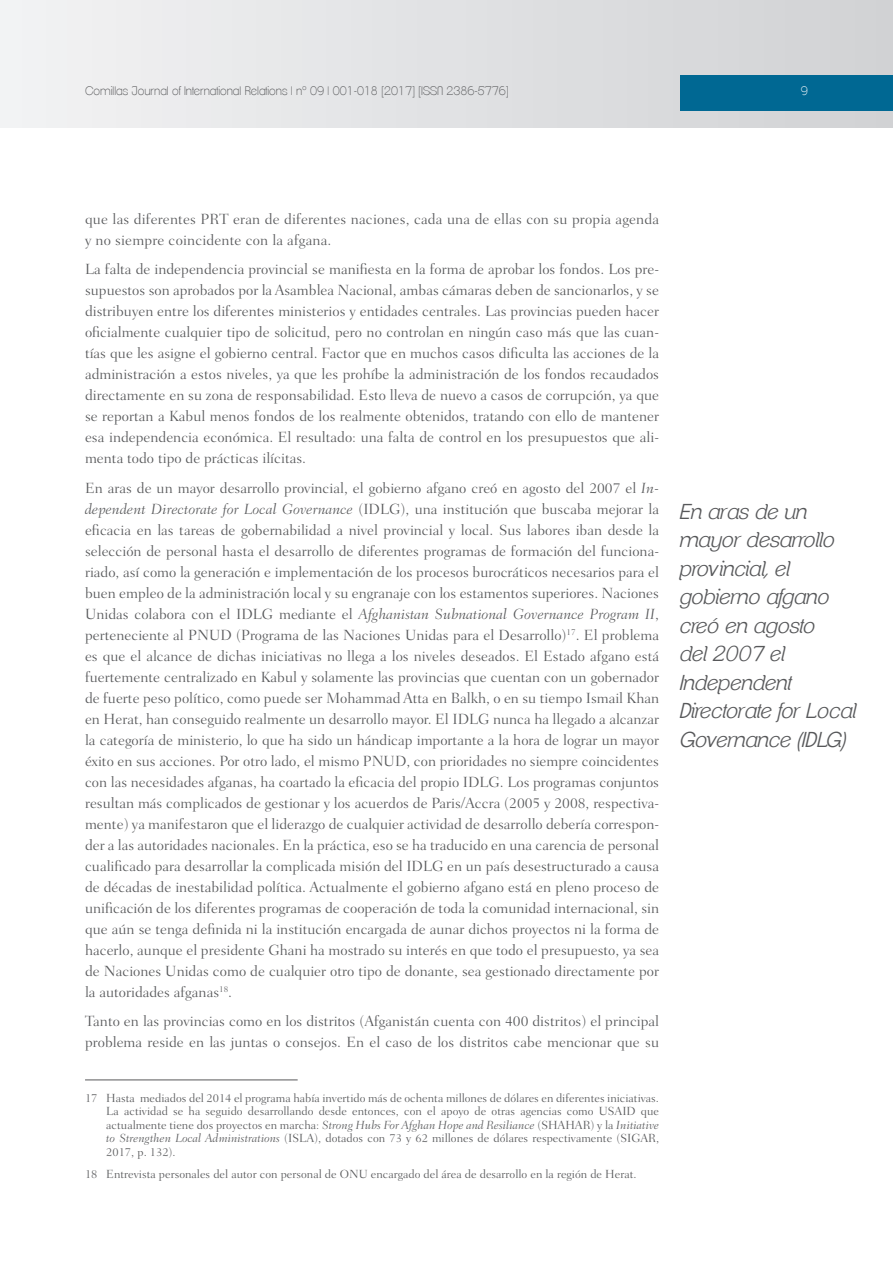
<style>
.page{position:relative;width:893px;height:1263px;background:#fff}
.page>*{position:absolute;margin:0;border:0;box-sizing:border-box;transform-origin:0 0}
.t1{font:italic 300 21px/28.5px "Clemente P Daf";color:#57585a}
.t2{font:300 15px/21px "Fairfield LH";color:#57585a}
.t3{font:300 12px/13.5px "Fairfield LH";color:#57585a;text-align:justify}
.t4{font:200 12px "Clemente P Dac";color:#57585a}
.t5{font:200 12px "Clemente P Dac";color:#fff}
.s1{font-style:italic}
</style>
<div class="page">
<div style="left:0;top:0;width:893px;height:128px;background:linear-gradient(to right,#f2f3f4,#d0d2d4)"></div>
<div style="left:680px;top:75px;width:213px;height:36px;background:#006893"></div>
<hr style="left:85px;top:1080px;width:213px;height:1px;background:#57585a">
<p class="t4" style="left:85px;top:83px;width:425px">Comillas Journal of International Relations | nº 09 | 001-018 [2017] [ISSN 2386-5776]</p>
<p class="t5" style="left:801px;top:83px;width:8px">9</p>
<p class="t2" style="left:85px;top:208px;width:576px">que las diferentes PRT eran de diferentes naciones, cada una de ellas con su propia agenda y no siempre coincidente con la afgana.</p>
<p class="t2" style="left:85px;top:259px;width:576px;text-align:justify">La falta de independencia provincial se manifiesta en la forma de aprobar los fondos. Los pre&shy;supuestos son aprobados por la Asamblea Nacional, ambas cámaras deben de sancionarlos, y se distribuyen entre los diferentes ministerios y entidades centrales. Las provincias pueden hacer oficialmente cualquier tipo de solicitud, pero no controlan en ningún caso más que las cuan&shy;tías que les asigne el gobierno central. Factor que en muchos casos dificulta las acciones de la administración a estos niveles, ya que les prohíbe la administración de los fondos recaudados directamente en su zona de responsabilidad. Esto lleva de nuevo a casos de corrupción, ya que se reportan a Kabul menos fondos de los realmente obtenidos, tratando con ello de mantener esa independencia económica. El resultado: una falta de control en los presupuestos que ali&shy;menta todo tipo de prácticas ilícitas.</p>
<p class="t2" style="left:85px;top:477px;width:576px;text-align:justify">En aras de un mayor desarrollo provincial, el gobierno afgano creó en agosto del 2007 el <span class="s1">In&shy;dependent Directorate for Local Governance</span> (IDLG), una institución que buscaba mejorar la eficacia en las tareas de gobernabilidad a nivel provincial y local. Sus labores iban desde la selección de personal hasta el desarrollo de diferentes programas de formación del funciona&shy;riado, así como la generación e implementación de los procesos burocráticos necesarios para el buen empleo de la administración local y su engranaje con los estamentos superiores. Naciones Unidas colabora con el IDLG mediante el <span class="s1">Afghanistan Subnational Governance Program II</span>, perteneciente al PNUD (Programa de las Naciones Unidas para el Desarrollo)<sup>17</sup>. El problema es que el alcance de dichas iniciativas no llega a los niveles deseados. El Estado afgano está fuertemente centralizado en Kabul y solamente las provincias que cuentan con un gobernador de fuerte peso político, como puede ser Mohammad Atta en Balkh, o en su tiempo Ismail Khan en Herat, han conseguido realmente un desarrollo mayor. El IDLG nunca ha llegado a alcanzar la categoría de ministerio, lo que ha sido un hándicap importante a la hora de lograr un mayor éxito en sus acciones. Por otro lado, el mismo PNUD, con prioridades no siempre coincidentes con las necesidades afganas, ha coartado la eficacia del propio IDLG. Los programas conjuntos resultan más complicados de gestionar y los acuerdos de Paris/Accra (2005 y 2008, respectiva&shy;mente) ya manifestaron que el liderazgo de cualquier actividad de desarrollo debería correspon&shy;der a las autoridades nacionales. En la práctica, eso se ha traducido en una carencia de personal cualificado para desarrollar la complicada misión del IDLG en un país desestructurado a causa de décadas de inestabilidad política. Actualmente el gobierno afgano está en pleno proceso de unificación de los diferentes programas de cooperación de toda la comunidad internacional, sin que aún se tenga definida ni la institución encargada de aunar dichos proyectos ni la forma de hacerlo, aunque el presidente Ghani ha mostrado su interés en que todo el presupuesto, ya sea de Naciones Unidas como de cualquier otro tipo de donante, sea gestionado directamente por la autoridades afganas<sup>18</sup>.</p>
<p class="t2" style="left:85px;top:1011px;width:576px">Tanto en las provincias como en los distritos (Afganistán cuenta con 400 distritos) el principal problema reside en las juntas o consejos. En el caso de los distritos cabe mencionar que su</p>
<p class="t3" style="left:106px;top:1091px;width:554px;text-indent:-21px">17 Hasta mediados del 2014 el programa había invertido más de ochenta millones de dólares en diferentes iniciativas.<br>La actividad se ha seguido desarrollando desde entonces, con el apoyo de otras agencias como USAID que actualmente tiene dos proyectos en marcha: <span class="s1">Strong Hubs For Afghan Hope and Resiliance</span> (SHAHAR) y la <span class="s1">Initiative to Strengthen Local Administrations</span> (ISLA), dotados con 73 y 62 millones de dólares respectivamente (SIGAR, 2017, p. 132).</p>
<p class="t3" style="left:85px;top:1167px;width:553px">18 Entrevista personales del autor con personal de ONU encargado del área de desarrollo en la región de Herat.</p>
<h1 class="t1" style="left:680px;top:497px;width:178px">En aras de un mayor desarrollo provincial, el gobierno afgano creó en agosto<br>del 2007 el<br>Independent<br>Directorate for Local<br>Governance (IDLG)</h1>
</div>
